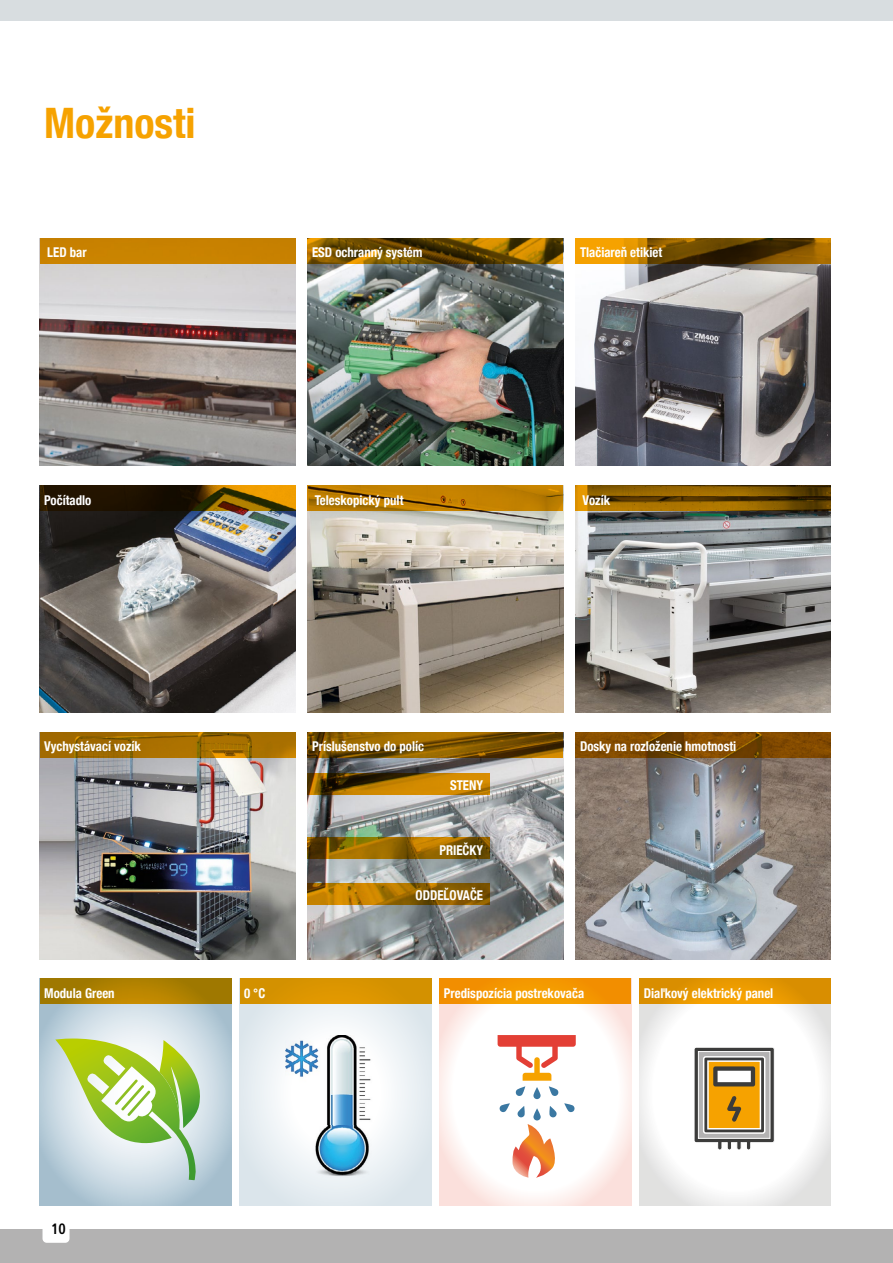
<style>
.page{position:relative;width:893px;height:1263px;background:#fff}
.page>*{position:absolute;margin:0;border:0;box-sizing:border-box;transform-origin:0 0}
.t1{font:700 condensed 42px "Helvetica Neue";color:#f6a200}
.t2{font:700 condensed 15px "Frutiger LT Std";color:#000;scale:.94 1}
.t3{font:700 condensed 13.5px "Helvetica Neue";color:#fff;scale:.95 1}
</style>
<div class="page">
<div style="left:0;top:0;width:893px;height:21px;background:#d8dde0"></div>
<div style="left:0;top:1229px;width:893px;height:34px;background:#b3b2b2"></div>
<div style="left:43px;top:1223px;width:27px;height:20px;background:#fff;border-radius:4px"></div>
<svg style="left:40px;top:1004px;width:191px;height:201px;background:#bed1dc"></svg>
<svg style="left:55px;top:1038px;width:147px;height:142px;background:#bfd8a1"></svg>
<svg style="left:40px;top:978px;width:191px;height:26px;background:#ab7e00"></svg>
<img style="left:308px;top:511px;width:255px;height:202px">
<svg style="left:308px;top:485px;width:255px;height:26px;background:#b77800"></svg>
<img style="left:576px;top:263px;width:255px;height:202px">
<svg style="left:576px;top:238px;width:255px;height:25px;background:#8a5a00"></svg>
<img style="left:576px;top:511px;width:255px;height:202px">
<img style="left:40px;top:263px;width:255px;height:202px">
<img style="left:308px;top:263px;width:255px;height:202px">
<div style="left:40px;top:238px;width:255px;height:25px;background:#c88200"></div>
<svg style="left:308px;top:238px;width:255px;height:25px;background:#785300"></svg>
<img style="left:40px;top:511px;width:255px;height:202px">
<svg style="left:40px;top:485px;width:255px;height:26px;background:#4a3000"></svg>
<svg style="left:576px;top:485px;width:255px;height:26px;background:#805600"></svg>
<svg style="left:240px;top:1004px;width:191px;height:201px"></svg>
<div style="left:240px;top:978px;width:191px;height:26px;background:#d79300"></div>
<svg style="left:440px;top:1004px;width:191px;height:201px"></svg>
<div style="left:440px;top:978px;width:191px;height:26px;background:linear-gradient(to right,#f49600,#f49600)"></div>
<svg style="left:639px;top:1004px;width:192px;height:201px"></svg>
<svg style="left:639px;top:978px;width:192px;height:26px;background:#e39500"></svg>
<img style="left:40px;top:757px;width:255px;height:202px">
<img style="left:308px;top:757px;width:255px;height:202px">
<img style="left:576px;top:757px;width:255px;height:202px">
<svg style="left:40px;top:732px;width:255px;height:25px;background:#a26c00"></svg>
<svg style="left:308px;top:732px;width:255px;height:25px;background:#7f5500"></svg>
<svg style="left:576px;top:732px;width:255px;height:25px;background:#7f4900"></svg>
<svg style="left:308px;top:773px;width:182px;height:21px;background:#9b6600"></svg>
<svg style="left:308px;top:837px;width:182px;height:22px;background:#8a6000"></svg>
<svg style="left:308px;top:883px;width:182px;height:21px;background:#a16b00"></svg>
<img style="left:303px;top:1124px;width:69px;height:53px">
<img style="left:320px;top:1035px;width:52px;height:89px">
<img style="left:285px;top:1035px;width:35px;height:54px">
<svg style="left:533px;top:1087px;width:8px;height:12px"></svg>
<svg style="left:498px;top:1035px;width:78px;height:61px"></svg>
<svg style="left:499px;top:1103px;width:76px;height:74px"></svg>
<svg style="left:693px;top:1046px;width:82px;height:105px"></svg>
<h1 class="t1" style="left:44px;top:88px;width:153px">Možnosti</h1>
<p class="t3" style="left:47px;top:241px;width:43px">LED bar</p>
<p class="t3" style="left:312px;top:241px;width:118px">ESD ochranný systém</p>
<p class="t3" style="left:580px;top:241px;width:88px">Tlačiareň etikiet</p>
<p class="t3" style="left:44px;top:489px;width:51px">Počítadlo</p>
<p class="t3" style="left:583px;top:489px;width:30px">Vozík</p>
<p class="t3" style="left:315px;top:489px;width:95px">Teleskopický pult</p>
<p class="t3" style="left:44px;top:735px;width:103px">Vychystávací vozík</p>
<p class="t3" style="left:312px;top:735px;width:119px">Príslušenstvo do políc</p>
<p class="t3" style="left:580px;top:735px;width:166px">Dosky na rozloženie hmotnosti</p>
<p class="t3" style="left:450px;top:774px;width:36px">STENY</p>
<p class="t3" style="left:44px;top:982px;width:76px">Modula Green</p>
<p class="t2" style="left:51px;top:1220px;width:17px">10</p>
<p class="t3" style="left:439px;top:838px;width:48px">PRIEČKY</p>
<p class="t3" style="left:416px;top:884px;width:73px">ODDEĽOVAČE</p>
<p class="t3" style="left:244px;top:982px;width:24px">0 °C</p>
<p class="t3" style="left:444px;top:982px;width:149px">Predispozícia postrekovača</p>
<p class="t3" style="left:644px;top:982px;width:138px">Diaľkový elektrický panel</p>
</div>
